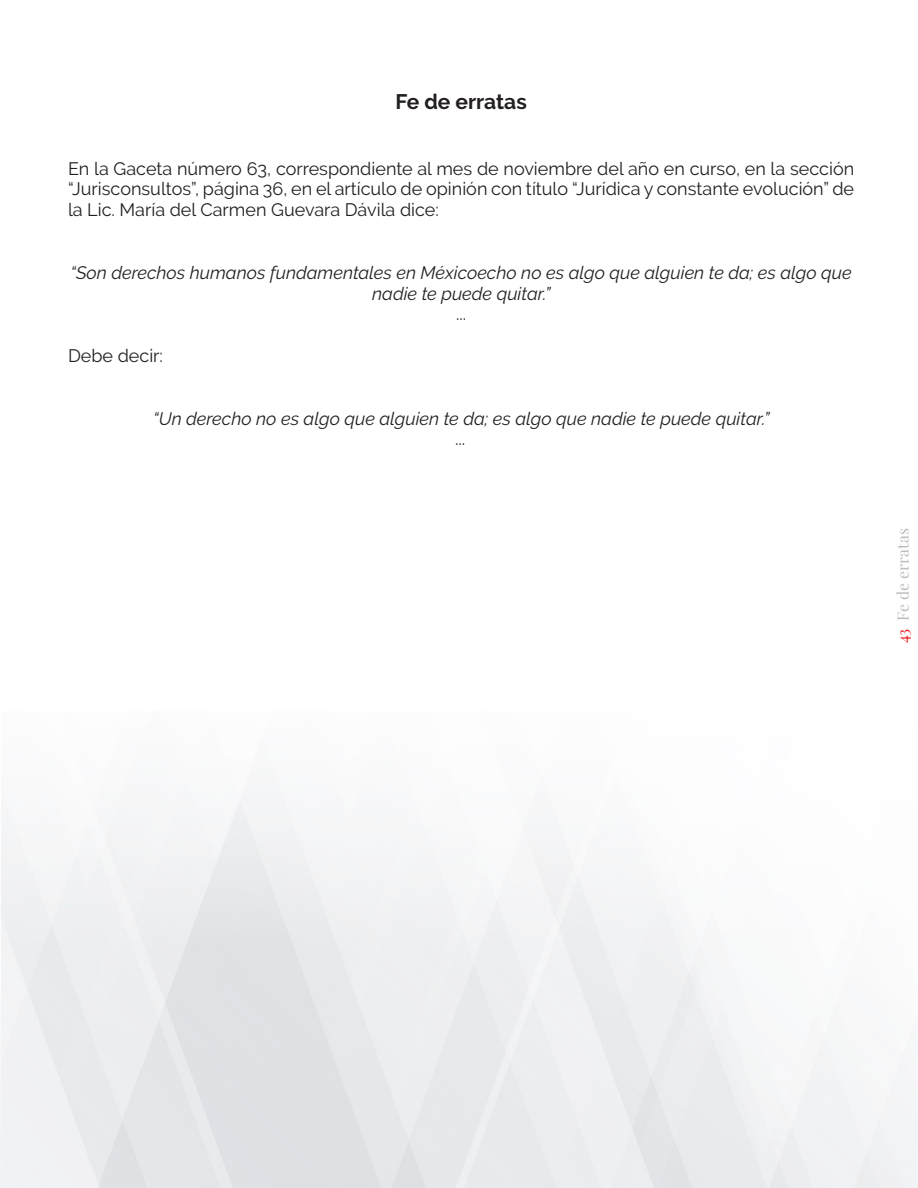
<style>
.page{position:relative;width:918px;height:1188px;background:#fff}
.page>*{position:absolute;margin:0;border:0;box-sizing:border-box;transform-origin:0 0}
.t1{font:700 21px "Raleway";color:#231f20}
.t2{font:18px/20.7px "Raleway";color:#231f20;text-align:justify}
.t3{font:italic 18px/20.7px "Raleway";color:#231f20;text-align:center}
.t4{font:15.75px "Playfair Display";color:#bbbdbd}
.s1{color:#ee2026}
</style>
<div class="page">
<img style="left:0;top:1098px;width:1px;height:90px">
<p class="t1" style="left:395px;top:90px;width:133px">Fe de erratas</p>
<p class="t2" style="left:68px;top:158px;width:788px">En la Gaceta número 63, correspondiente al mes de noviembre del año en curso, en la sección “Jurisconsultos”, página 36, en el artículo de opinión con título “Jurídica y constante evolución” de la Lic. María del Carmen Guevara Dávila dice:</p>
<p class="t3" style="left:70px;top:262px;width:783px">“Son derechos humanos fundamentales en Méxicoecho no es algo que alguien te da; es algo que nadie te puede quitar.”</p>
<p class="t2" style="left:456px;top:304px;width:12px">...</p>
<p class="t2" style="left:68px;top:345px;width:96px">Debe decir:</p>
<p class="t3" style="left:153px;top:408px;width:618px">“Un derecho no es algo que alguien te da; es algo que nadie te puede quitar.”</p>
<p class="t3" style="left:456px;top:429px;width:12px">...</p>
<p class="t4" style="left:891px;top:643px;width:116px;rotate:-90deg"><span class="s1">43</span> Fe de erratas</p>
</div>
